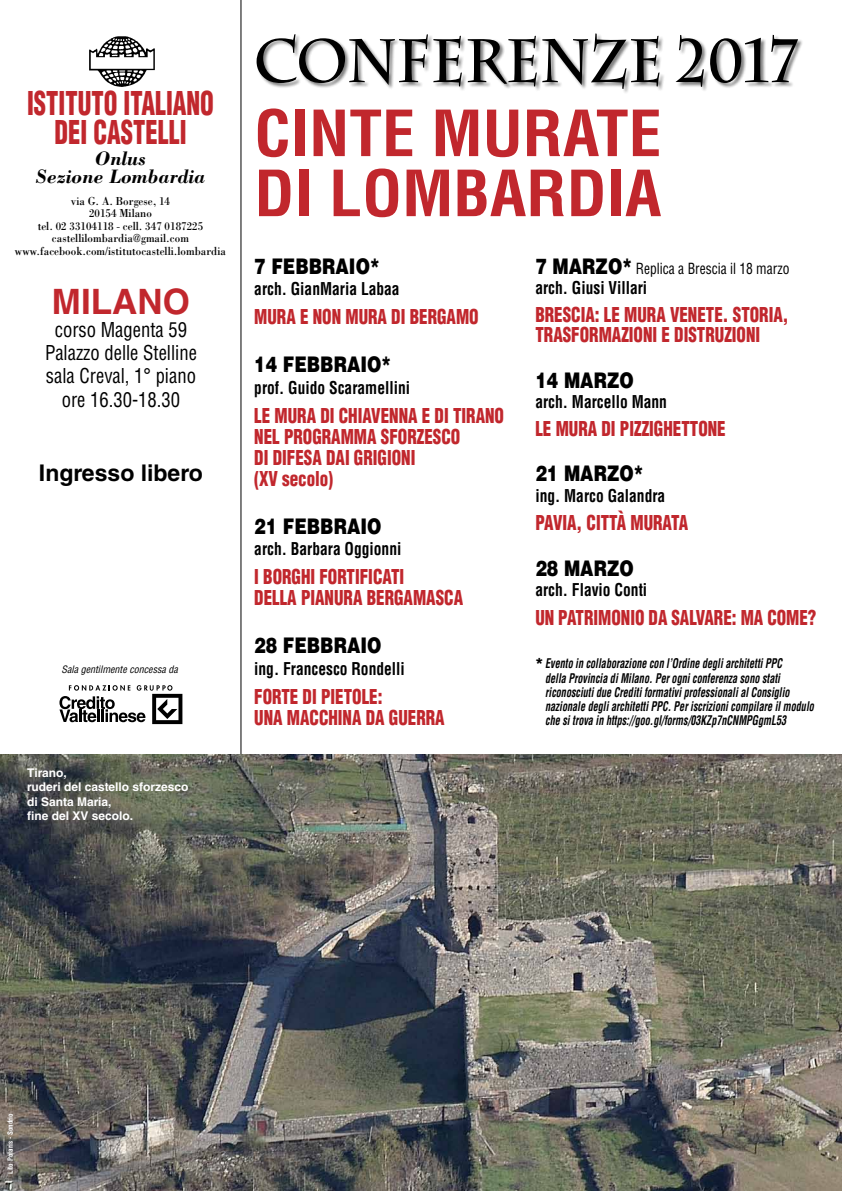
<style>
.page{position:relative;width:842px;height:1191px;background:#fff}
.page>*{position:absolute;margin:0;border:0;box-sizing:border-box;transform-origin:0 0}
.t1{font:700 condensed 62px/60px "Helvetica LT Std";color:#c1272d;scale:1.06 1}
.t2{font:700 61px "Charlemagne Std";letter-spacing:-.01em;color:#000;scale:.9 1}
.t3{font:700 35px "Helvetica LT Std";color:#c1272d}
.t4{font:900 condensed 32px/29px "Helvetica LT Std";color:#c1272d;text-align:center;scale:.77 1}
.t5{font:700 23px "Helvetica LT Std";color:#000}
.t6{font:900 21.5px "Helvetica LT Std";color:#000;scale:.8 1}
.t7{font:900 condensed 20px/20.8px "Helvetica LT Std";color:#c1272d;scale:.85 1}
.t8{font:condensed 20px/23.1px "Helvetica LT Std";color:#000;text-align:center;scale:.93 1}
.t9{font:italic 700 20px/18.5px "Bodoni Std";color:#000;text-align:center}
.t10{font:900 condensed 20px "Helvetica LT Std";letter-spacing:-.02em;color:#c1272d;scale:.85 1}
.t11{font:700 condensed 17.2px "Helvetica LT Std";color:#000;scale:.9 1}
.t12{font:condensed 15px "Helvetica LT Std";color:#000;scale:.9 1}
.t13{font:italic 700 condensed 13px/14.1px "Helvetica LT Std";color:#000;scale:.78 1}
.t14{font:12px/12.4px "Bodoni Std";color:#000;text-align:center;scale:.92 1}
.t15{font:700 12px/14.4px "Helvetica LT Std";color:#fff}
.t16{font:italic condensed 10px "Helvetica LT Std";color:#000}
.t17{font:700 condensed 7px "Helvetica LT Std";color:#fff}
.s1{font-weight:900;font-stretch:normal;font-size:21.5px}
.s2{font-weight:900;font-style:normal;font-stretch:normal;font-size:14px}
</style>
<div class="page">
<img style="left:89px;top:36px;width:66px;height:51px">
<hr style="left:240px;top:0;width:1px;height:981px;background:#000">
<div style="left:256px;top:33px;width:548px;height:61px;background:#000;opacity:.5"></div>
<svg style="left:59px;top:685px;width:123px;height:39px"></svg>
<img style="left:0;top:754px;width:842px;height:437px">
<h3 class="t4" style="left:27px;top:88px;width:244px">ISTITUTO ITALIANO<br>DEI CASTELLI</h3>
<p class="t9" style="left:36px;top:148px;width:171px">Onlus<br>Sezione Lombardia</p>
<p class="t14" style="left:15px;top:195px;width:231px">via G. A. Borgese, 14<br>20154 Milano<br>tel. 02 33104118 - cell. 347 0187225 castellilombardia@gmail.com www.facebook.com/istitutocastelli.lombardia</p>
<h3 class="t3" style="left:52px;top:281px;width:140px">Milano</h3>
<p class="t8" style="left:45px;top:318px;width:165px">corso Magenta 59<br>Palazzo delle Stelline sala Creval, 1° piano ore 16.30-18.30</p>
<p class="t5" style="left:39px;top:459px;width:165px">Ingresso libero</p>
<p class="t16" style="left:62px;top:663px;width:118px">Sala gentilmente concessa da</p>
<p class="t15" style="left:27px;top:765px;width:163px">Tirano,<br>ruderi del castello sforzesco di Santa Maria,<br>fine del XV secolo.</p>
<h2 class="t2" style="left:254px;top:25px;width:606px">CONFERENZE 2017</h2>
<h1 class="t1" style="left:254px;top:103px;width:386px">Cinte murate<br>DI Lombardia</h1>
<p class="t6" style="left:254px;top:252px;width:158px">7 FEBBRAIO*</p>
<p class="t11" style="left:254px;top:278px;width:163px">arch. GianMaria Labaa</p>
<p class="t7" style="left:254px;top:306px;width:266px">MURA E NON MURA DI BERGAMO</p>
<p class="t6" style="left:254px;top:350px;width:172px">14 FEBBRAIO*</p>
<p class="t11" style="left:254px;top:377px;width:175px">prof. Guido Scaramellini</p>
<p class="t7" style="left:254px;top:405px;width:295px">LE MURA DI CHIAVENNA E DI TIRANO<br>NEL PROGRAMMA SFORZESCO<br>DI DIFESA DAI GRIGIONI<br>(XV SECOLO)</p>
<p class="t6" style="left:254px;top:512px;width:161px">21 FEBBRAIO</p>
<p class="t11" style="left:254px;top:538px;width:165px">arch. Barbara Oggionni</p>
<p class="t7" style="left:254px;top:566px;width:247px">I BORGHI FORTIFICATI<br>DELLA PIANURA BERGAMASCA</p>
<p class="t6" style="left:254px;top:631px;width:161px">28 FEBBRAIO</p>
<p class="t11" style="left:254px;top:657px;width:169px">ing. Francesco Rondelli</p>
<p class="t7" style="left:254px;top:686px;width:226px">FORTE DI PIETOLE:<br>UNA MACCHINA DA GUERRA</p>
<p class="t12" style="left:535px;top:259px;width:284px"><span class="s1">7 MARZO*</span> Replica a Brescia il 18 marzo</p>
<p class="t11" style="left:535px;top:277px;width:126px">arch. Giusi Villari</p>
<p class="t7" style="left:535px;top:305px;width:299px;line-height:19.7px">BRESCIA: LE MURA VENETE. STORIA,<br>TRASFORMAZIONI E DISTRUZIONI</p>
<p class="t6" style="left:535px;top:366px;width:125px">14 MARZO</p>
<p class="t11" style="left:535px;top:391px;width:148px">arch. Marcello Mann</p>
<p class="t7" style="left:535px;top:418px;width:225px">LE MURA DI PIZZIGHETTONE</p>
<p class="t6" style="left:535px;top:459px;width:137px">21 MARZO*</p>
<p class="t11" style="left:535px;top:485px;width:146px">ing. Marco Galandra</p>
<p class="t10" style="left:535px;top:510px;width:181px">PAVIA, CITTÀ MURATA</p>
<p class="t6" style="left:535px;top:554px;width:125px">28 MARZO</p>
<p class="t11" style="left:535px;top:579px;width:126px">arch. Flavio Conti</p>
<p class="t7" style="left:535px;top:607px;width:332px">UN PATRIMONIO DA SALVARE: MA COME?</p>
<p class="t13" style="left:545px;top:657px;width:346px;text-indent:-10px"><span class="s2">*</span> Evento in collaborazione con l’Ordine degli architetti PPC<br>della Provincia di Milano. Per ogni conferenza sono stati riconosciuti due Crediti formativi professionali al Consiglio nazionale degli architetti PPC. Per iscrizioni compilare il modulo che si trova in https://goo.gl/forms/03KZp7nCNMPGgmL53</p>
<p class="t17" style="left:6px;top:1174px;width:62px;rotate:-90deg">Lito Polaris - Sondrio</p>
</div>
